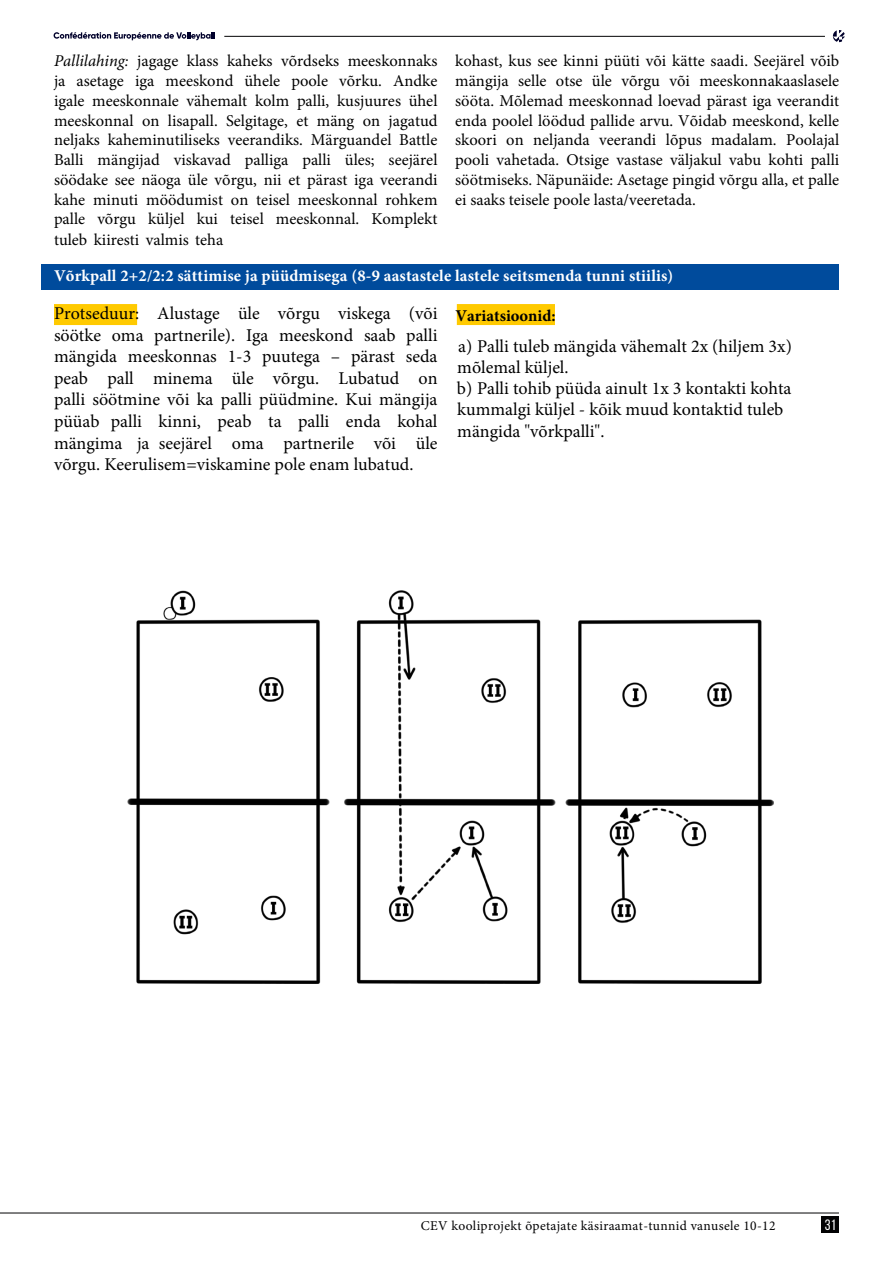
<style>
.page{position:relative;width:893px;height:1263px;background:#fff}
.page>*{position:absolute;margin:0;border:0;box-sizing:border-box;transform-origin:0 0}
.Gilroy_basic{font:18px/21.6px "Minion Pro";color:#000;text-align:justify}
.Gilroy_basic-2{font:16.5px/20px "Minion Pro";color:#000;text-align:justify}
.Sub-header_blue_back{font:700 16.5px "Minion Pro";letter-spacing:.01em;color:#fff}
.Gilroy_basic-3{font:700 16.5px "Minion Pro";color:#000}
.t1{font:15px "Bebas Neue";color:#fff}
.t2{font:13.5px "Minion Pro";letter-spacing:.025em;color:#020203}
.s1{font-style:italic}
</style>
<div class="page">
<div style="left:822px;top:1216px;width:17px;height:16px;background:#020203"></div>
<hr style="left:0;top:1213px;width:839px;height:1px;background:#020203">
<hr style="left:224px;top:36px;width:601px;height:1px;background:#020203">
<svg style="left:54px;top:32px;width:161px;height:8px"></svg>
<svg style="left:833px;top:30px;width:12px;height:12px"></svg>
<div style="left:41px;top:265px;width:798px;height:25px;background:#004b9c"></div>
<div style="left:54px;top:304px;width:83px;height:21px;background:#ffca00"></div>
<div style="left:457px;top:303px;width:98px;height:23px;background:#ffca00"></div>
<img style="left:127px;top:590px;width:647px;height:393px">
<p class="Gilroy_basic-2" style="left:54px;top:51px;width:385px"><span class="s1">Pallilahing:</span> jagage klass kaheks võrdseks meeskonnaks ja asetage iga meeskond ühele poole võrku. Andke igale meeskonnale vähemalt kolm palli, kusjuures ühel meeskonnal on lisapall. Selgitage, et mäng on jagatud neljaks kaheminutiliseks veerandiks. Märguandel Battle Balli mängijad viskavad palliga palli üles; seejärel söödake see näoga üle võrgu, nii et pärast iga veerandi kahe minuti möödumist on teisel meeskonnal rohkem palle võrgu küljel kui teisel meeskonnal. Komplekt tuleb kiiresti valmis teha</p>
<p class="Gilroy_basic-2" style="left:455px;top:51px;width:386px">kohast, kus see kinni püüti või kätte saadi. Seejärel võib mängija selle otse üle võrgu või meeskonnakaaslasele sööta. Mõlemad meeskonnad loevad pärast iga veerandit enda poolel löödud pallide arvu. Võidab meeskond, kelle skoori on neljanda veerandi lõpus madalam. Poolajal pooli vahetada. Otsige vastase väljakul vabu kohti palli söötmiseks. Näpunäide: Asetage pingid võrgu alla, et palle ei saaks teisele poole lasta/veeretada.</p>
<p class="Sub-header_blue_back" style="left:54px;top:264px;width:621px">Võrkpall 2+2/2:2 sättimise ja püüdmisega (8-9 aastastele lastele seitsmenda tunni stiilis)</p>
<p class="Gilroy_basic" style="left:54px;top:303px;width:385px">Protseduur: Alustage üle võrgu viskega (või söötke oma partnerile). Iga meeskond saab palli mängida meeskonnas 1-3 puutega – pärast seda peab pall minema üle võrgu. Lubatud on palli söötmine või ka palli püüdmine. Kui mängija püüab palli kinni, peab ta palli enda kohal mängima ja seejärel oma partnerile või üle võrgu. Keerulisem=viskamine pole enam lubatud.</p>
<p class="Gilroy_basic-3" style="left:455px;top:304px;width:102px">Variatsioonid:</p>
<p class="Gilroy_basic" style="left:457px;top:335px;width:337px;text-align:left">a) Palli tuleb mängida vähemalt 2x (hiljem 3x) mõlemal küljel.<br>b) Palli tohib püüda ainult 1x 3 kontakti kohta kummalgi küljel - kõik muud kontaktid tuleb mängida "võrkpalli".</p>
<p class="t2" style="left:421px;top:1216px;width:356px">CEV kooliprojekt õpetajate käsiraamat-tunnid vanusele 10-12</p>
<p class="t1" style="left:825px;top:1217px;width:13px">31</p>
</div>
